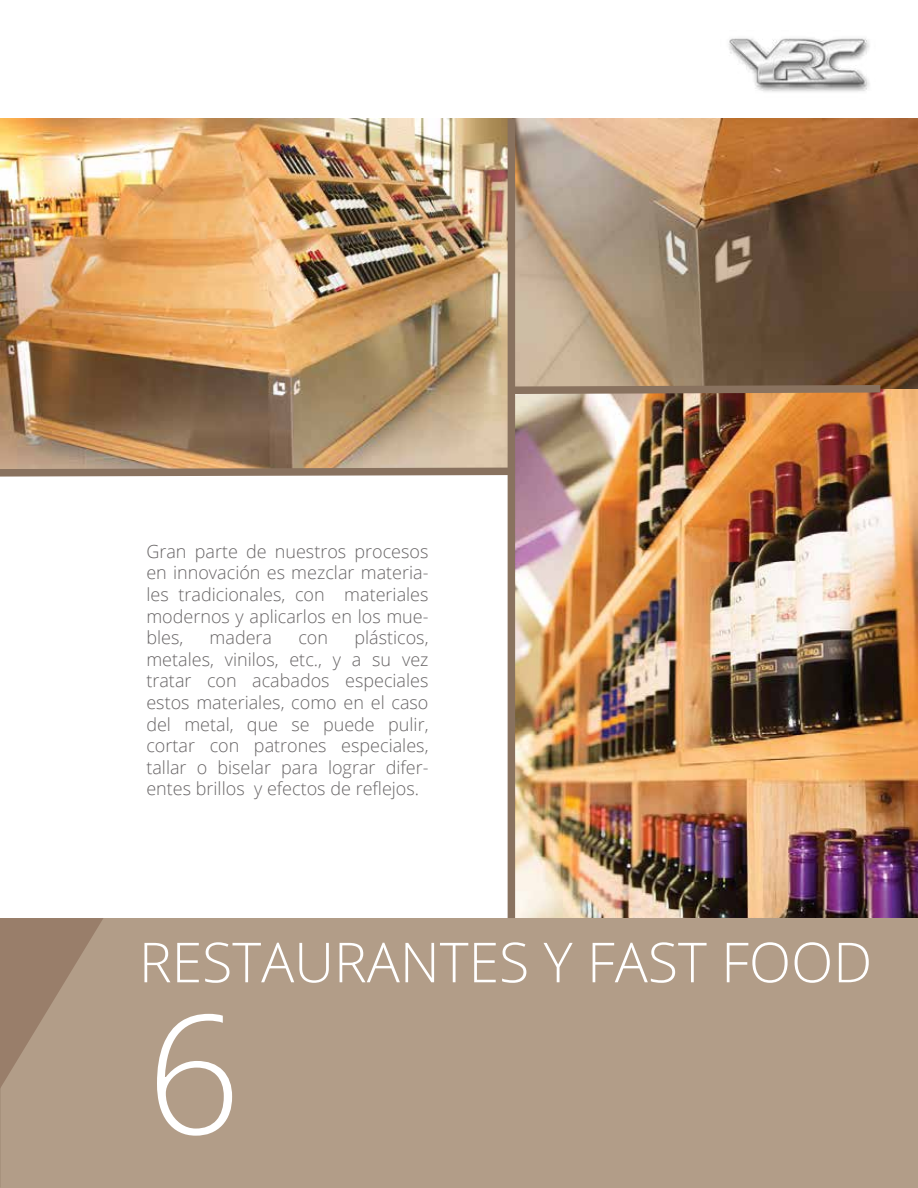
<style>
.page{position:relative;width:918px;height:1188px;background:#fff}
.page>*{position:absolute;margin:0;border:0;box-sizing:border-box;transform-origin:0 0}
.t1{font:300 165.75px "Open Sans";color:#fff}
.t2{font:300 55.2px "Open Sans";color:#fff}
.t3{font:300 18px/21.6px "Open Sans";color:#686566;text-align:justify}
</style>
<div class="page">
<img style="left:515px;top:119px;width:403px;height:799px">
<hr style="left:0;top:0;width:918px;height:1px;background:#b29d88">
<img style="left:728px;top:38px;width:142px;height:54px">
<div style="left:0;top:918px;width:918px;height:270px;background:#b29d88"></div>
<svg style="left:0;top:918px;width:103px;height:171px"></svg>
<img style="left:0;top:118px;width:508px;height:346px">
<div style="left:508px;top:118px;width:7px;height:800px;background:#89725f"></div>
<img style="left:504px;top:381px;width:384px;height:17px">
<svg style="left:0;top:464px;width:519px;height:16px"></svg>
<p class="t3" style="left:146px;top:540px;width:284px">Gran parte de nuestros procesos en innovación es mezclar materia&shy;les tradicionales, con materiales modernos y aplicarlos en los mue&shy;bles,</p>
<p class="t3" style="left:146px;top:626px;width:284px;text-indent:208px">plásticos, metales, vinilos, etc., y a su vez tratar con acabados especiales estos materiales, como en el caso del metal, que se puede pulir, cortar con patrones especiales, tallar o biselar para lograr difer&shy;entes brillos y efectos de reflejos.</p>
<p class="t3" style="left:210px;top:626px;width:64px">madera</p>
<p class="t3" style="left:298px;top:626px;width:31px">con</p>
<h2 class="t2" style="left:139px;top:924px;width:735px">RESTAURANTES Y FAST FOOD</h2>
<h1 class="t1" style="left:146px;top:960px;width:96px">6</h1>
</div>
